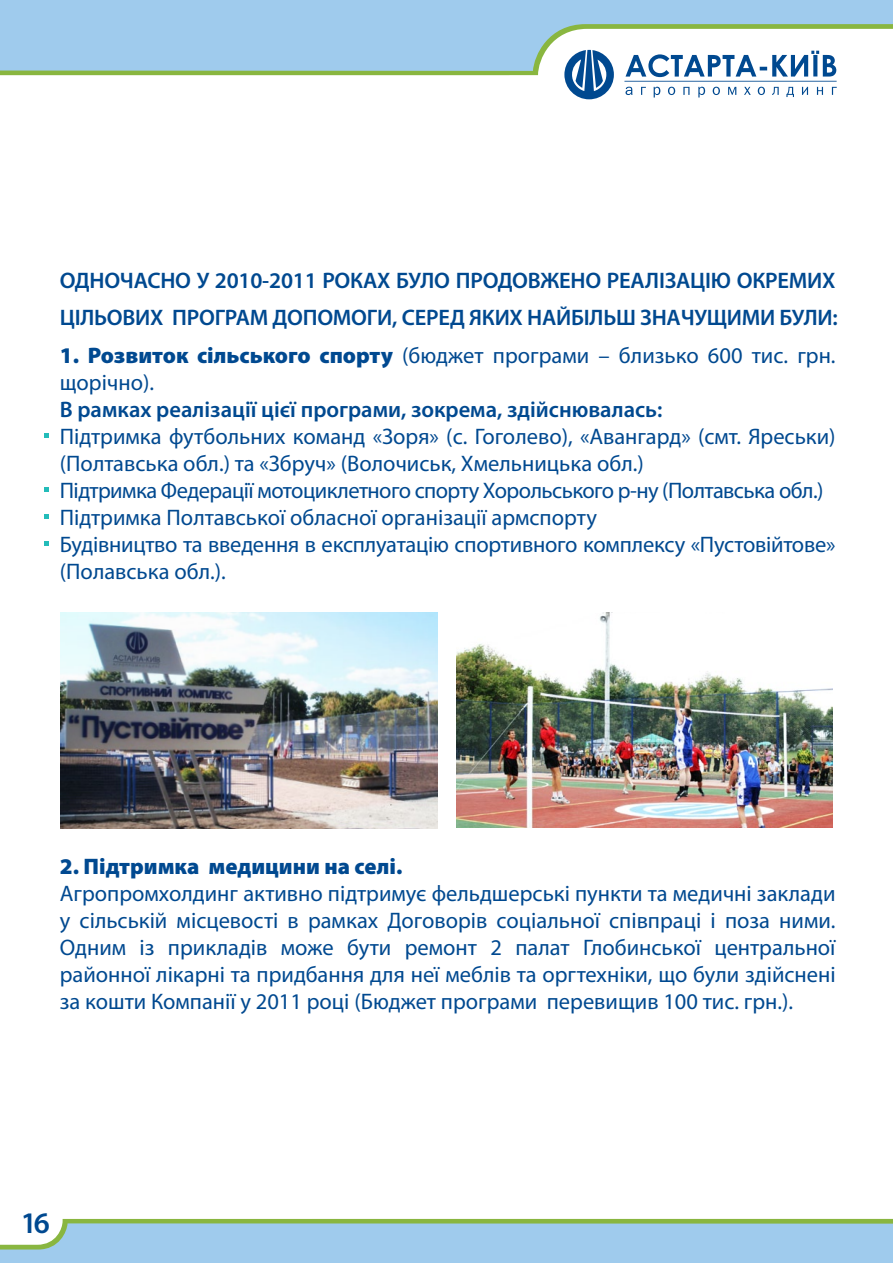
<style>
.page{position:relative;width:893px;height:1263px;background:#fff}
.page>*{position:absolute;margin:0;border:0;box-sizing:border-box;transform-origin:0 0}
.t1{font:600 30px "Myriad Pro";color:#004990}
.t2{font:22.5px/27px "Myriad Pro";color:#004990}
.t3{font:600 22.5px/37.5px "Myriad Pro";letter-spacing:-.01em;color:#004990}
.t4{font:900 22.5px "Myriad Pro";color:#004990}
.s1{font-weight:900}
</style>
<div class="page">
<img style="left:60px;top:613px;width:377px;height:215px">
<img style="left:456px;top:612px;width:377px;height:216px">
<hr style="left:0;top:71px;width:837px;height:4px;background:#89b640">
<svg style="left:0;top:0;width:893px;height:71px;fill:#9fcbed"></svg>
<svg style="left:0;top:1219px;width:893px;height:44px;background:#a0cadb"></svg>
<svg style="left:564px;top:50px;width:50px;height:49px"></svg>
<hr style="left:624px;top:81px;width:213px;height:1px;background:#004990">
<svg style="left:625px;top:87px;width:212px;height:10px"></svg>
<svg style="left:625px;top:51px;width:211px;height:26px"></svg>
<svg style="left:45px;top:487px;width:4px;height:5px"></svg>
<svg style="left:45px;top:514px;width:4px;height:5px"></svg>
<svg style="left:45px;top:541px;width:4px;height:5px"></svg>
<svg style="left:45px;top:433px;width:4px;height:4px"></svg>
<p class="t3" style="left:60px;top:261px;width:780px">ОДНОЧАСНО У 2010-2011 РОКАХ БУЛО ПРОДОВЖЕНО РЕАЛІЗАЦІЮ ОКРЕМИХ<br>ЦІЛЬОВИХ ПРОГРАМ ДОПОМОГИ, СЕРЕД ЯКИХ НАЙБІЛЬШ ЗНАЧУЩИМИ БУЛИ:</p>
<p class="t2" style="left:60px;top:341px;width:777px"><span class="s1">1. Розвиток сільського спорту</span> (бюджет програми – близько 600 тис. грн. щорічно).</p>
<p class="t3" style="left:60px;top:390px;width:604px">В рамках реалізації цієї програми, зокрема, здійснювалась:</p>
<p class="t2" style="left:60px;top:422px;width:777px">Підтримка футбольних команд «Зоря» (с. Гоголево), «Авангард» (смт. Яреськи) (Полтавська обл.) та «Збруч» (Волочиськ, Хмельницька обл.)<br>Підтримка Федерації мотоциклетного спорту Хорольського р-ну (Полтавська обл.)<br>Підтримка Полтавської обласної організації армспорту<br>Будівництво та введення в експлуатацію спортивного комплексу «Пустовійтове» (Полавська обл.).</p>
<p class="t4" style="left:60px;top:853px;width:344px">2. Підтримка медицини на селі.</p>
<p class="t2" style="left:60px;top:879px;width:777px;text-align:justify">Агропромхолдинг активно підтримує фельдшерські пункти та медичні заклади у сільській місцевості в рамках Договорів соціальної співпраці і поза ними.<br>Одним із прикладів може бути ремонт 2 палат Глобинської центральної районної лікарні та придбання для неї меблів та оргтехніки, що були здійснені за кошти Компанії у 2011 році (Бюджет програми перевищив 100 тис. грн.).</p>
<h1 class="t1" style="left:21px;top:1204px;width:31px">16</h1>
</div>
